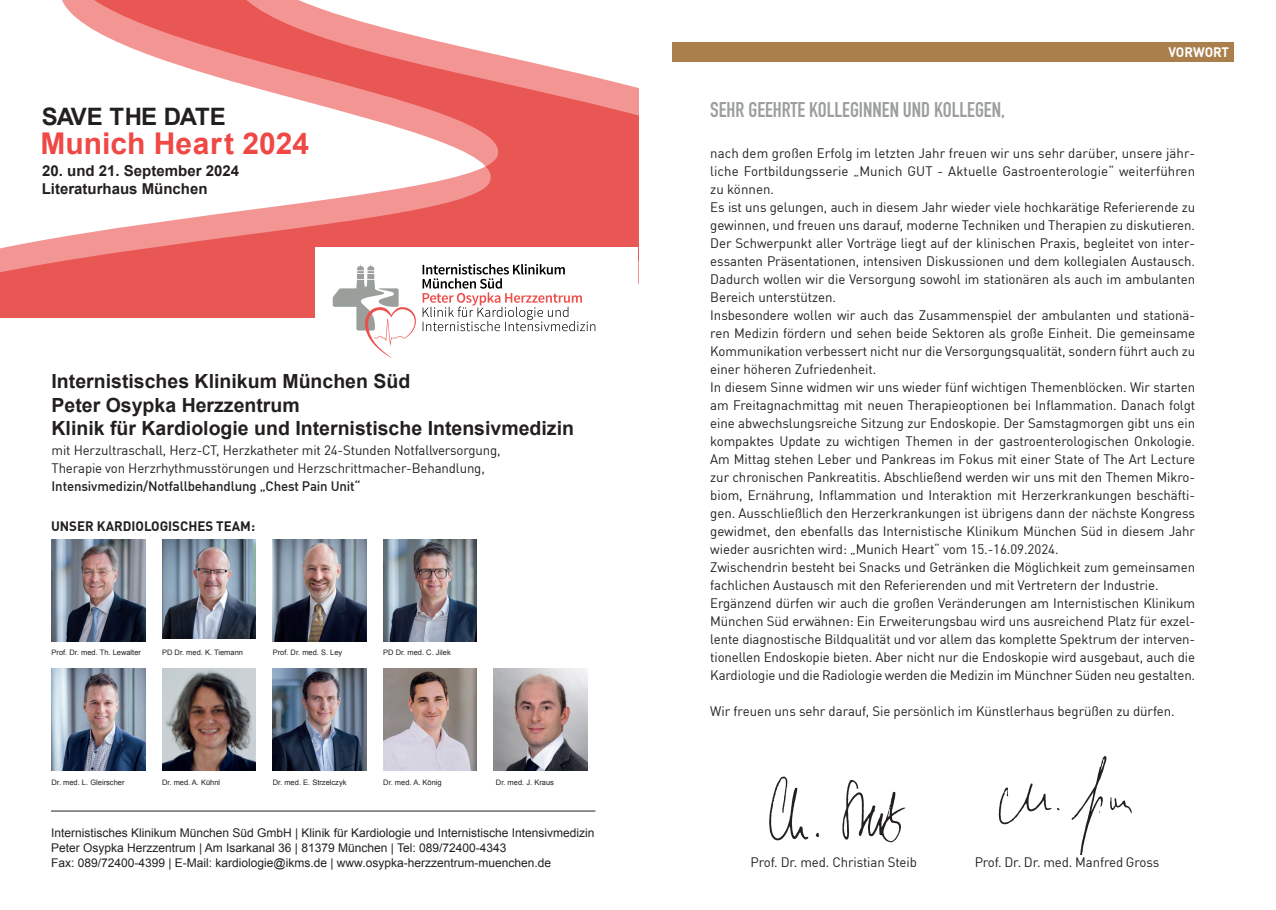
<style>
.page{position:relative;width:1276px;height:910px;background:#fff}
.page>*{position:absolute;margin:0;border:0;box-sizing:border-box;transform-origin:0 0}
.t1{font:700 30px "Arial";color:#ef4845}
.t2{font:700 24px "Arial";letter-spacing:-.04em;color:#231f20}
.t3{font:700 21px "DIN Condensed";color:#9b9f9c}
.t4{font:700 19.5px/23.4px "Arial";color:#231f20}
.t5{font:700 15px/18px "Arial";color:#231f20}
.t6{font:13.5px/18px "DIN Offc";letter-spacing:-.005em;color:#231f20}
.t7{font:500 13.5px "DIN Offc";letter-spacing:-.01em;color:#231f20}
.t8{font:700 13.5px "DIN Offc";color:#231f20}
.t9{font:700 13.5px "DIN Offc";letter-spacing:-.005em;color:#fff}
.t10{font:12px/15px "Arial";color:#231f20}
.t11{font:7.5px "Arial";color:#231f20}
</style>
<div class="page">
<img style="left:998px;top:756px;width:134px;height:98px">
<img style="left:769px;top:776px;width:137px;height:67px">
<svg style="left:0;top:0;width:638px;height:318px"></svg>
<div style="left:315px;top:247px;width:323px;height:128px;background:#fff"></div>
<svg style="left:333px;top:264px;width:262px;height:94px"></svg>
<hr style="left:51px;top:811px;width:544px;height:1px;background:#231f20">
<img style="left:52px;top:539px;width:93px;height:102px">
<img style="left:273px;top:539px;width:93px;height:102px">
<img style="left:383px;top:539px;width:94px;height:102px">
<img style="left:162px;top:539px;width:94px;height:100px">
<img style="left:162px;top:669px;width:94px;height:102px">
<img style="left:273px;top:669px;width:93px;height:102px">
<img style="left:383px;top:669px;width:94px;height:102px">
<img style="left:494px;top:669px;width:93px;height:102px">
<img style="left:52px;top:669px;width:93px;height:102px">
<div style="left:672px;top:43px;width:561px;height:19px;background:#aa7f4c"></div>
<h2 class="t2" style="left:42px;top:101px;width:186px">SAVE THE DATE</h2>
<h1 class="t1" style="left:40px;top:123px;width:270px">Munich Heart 2024</h1>
<p class="t5" style="left:42px;top:162px;width:199px">20. und 21. September 2024<br>Literaturhaus München</p>
<h3 class="t4" style="left:52px;top:370px;width:524px">Internistisches Klinikum München Süd<br>Peter Osypka Herzzentrum<br>Klinik für Kardiologie und Internistische Intensivmedizin</h3>
<p class="t6" style="left:52px;top:441px;width:451px">mit Herzultraschall, Herz-CT, Herzkatheter mit 24-Stunden Notfallversorgung,<br>Therapie von Herzrhythmusstörungen und Herzschrittmacher-Behandlung,</p>
<p class="t7" style="left:52px;top:478px;width:310px">Intensivmedizin/Notfallbehandlung „Chest Pain Unit“</p>
<p class="t8" style="left:51px;top:518px;width:206px">UNSER KARDIOLOGISCHES TEAM:</p>
<p class="t11" style="left:52px;top:648px;width:91px">Prof. Dr. med. Th. Lewalter</p>
<p class="t11" style="left:162px;top:648px;width:82px">PD Dr. med. K. Tiemann</p>
<p class="t11" style="left:273px;top:648px;width:71px">Prof. Dr. med. S. Ley</p>
<p class="t11" style="left:383px;top:648px;width:69px">PD Dr. med. C. Jilek</p>
<p class="t11" style="left:52px;top:777px;width:74px">Dr. med. L. Gleirscher</p>
<p class="t11" style="left:162px;top:777px;width:60px">Dr. med. A. Kühnl</p>
<p class="t11" style="left:273px;top:777px;width:75px">Dr. med. E. Strzelczyk</p>
<p class="t11" style="left:383px;top:777px;width:60px">Dr. med. A. König</p>
<p class="t11" style="left:496px;top:777px;width:59px">Dr. med. J. Kraus</p>
<p class="t10" style="left:51px;top:825px;width:545px">Internistisches Klinikum München Süd GmbH | Klinik für Kardiologie und Internistische Intensivmedizin<br>Peter Osypka Herzzentrum | Am Isarkanal 36 | 81379 München | Tel: 089/72400-4343<br>Fax: 089/72400-4399 | E-Mail: kardiologie@ikms.de | www.osypka-herzzentrum-muenchen.de</p>
<p class="t9" style="left:1168px;top:43px;width:62px">VORWORT</p>
<h3 class="t3" style="left:710px;top:96px;width:296px">SEHR GEEHRTE KOLLEGINNEN UND KOLLEGEN,</h3>
<p class="t6" style="left:710px;top:144px;width:486px">nach dem großen Erfolg im letzten Jahr freuen wir uns sehr darüber, unsere jähr&shy;liche Fortbildungsserie „Munich GUT - Aktuelle Gastroenterologie“ weiterführen zu können.<br>Es ist uns gelungen, auch in diesem Jahr wieder viele hochkarätige Referierende zu gewinnen, und freuen uns darauf, moderne Techniken und Therapien zu diskutieren.<br>Der Schwerpunkt aller Vorträge liegt auf der klinischen Praxis, begleitet von inter&shy;essanten Präsentationen, intensiven Diskussionen und dem kollegialen Austausch.<br>Dadurch wollen wir die Versorgung sowohl im stationären als auch im ambulanten Bereich unterstützen.<br>Insbesondere wollen wir auch das Zusammenspiel der ambulanten und stationä&shy;ren Medizin fördern und sehen beide Sektoren als große Einheit. Die gemeinsame Kommunikation verbessert nicht nur die Versorgungsqualität, sondern führt auch zu einer höheren Zufriedenheit.<br>In diesem Sinne widmen wir uns wieder fünf wichtigen Themenblöcken. Wir starten am Freitagnachmittag mit neuen Therapieoptionen bei Inflammation. Danach folgt eine abwechslungsreiche Sitzung zur Endoskopie. Der Samstagmorgen gibt uns ein kompaktes Update zu wichtigen Themen in der gastroenterologischen Onkologie.<br>Am Mittag stehen Leber und Pankreas im Fokus mit einer State of The Art Lecture zur chronischen Pankreatitis. Abschließend werden wir uns mit den Themen Mikro&shy;biom, Ernährung, Inflammation und Interaktion mit Herzerkrankungen beschäfti&shy;gen. Ausschließlich den Herzerkrankungen ist übrigens dann der nächste Kongress gewidmet, den ebenfalls das Internistische Klinikum München Süd in diesem Jahr wieder ausrichten wird: „Munich Heart“ vom 15.-16.09.2024.<br>Zwischendrin besteht bei Snacks und Getränken die Möglichkeit zum gemeinsamen fachlichen Austausch mit den Referierenden und mit Vertretern der Industrie.<br>Ergänzend dürfen wir auch die großen Veränderungen am Internistischen Klinikum München Süd erwähnen: Ein Erweiterungsbau wird uns ausreichend Platz für exzel&shy;lente diagnostische Bildqualität und vor allem das komplette Spektrum der interven&shy;tionellen Endoskopie bieten. Aber nicht nur die Endoskopie wird ausgebaut, auch die Kardiologie und die Radiologie werden die Medizin im Münchner Süden neu gestalten.</p>
<p class="t6" style="left:710px;top:702px;width:466px">Wir freuen uns sehr darauf, Sie persönlich im Künstlerhaus begrüßen zu dürfen.</p>
<p class="t6" style="left:750px;top:853px;width:168px">Prof. Dr. med. Christian Steib</p>
<p class="t6" style="left:974px;top:853px;width:186px">Prof. Dr. Dr. med. Manfred Gross</p>
</div>
